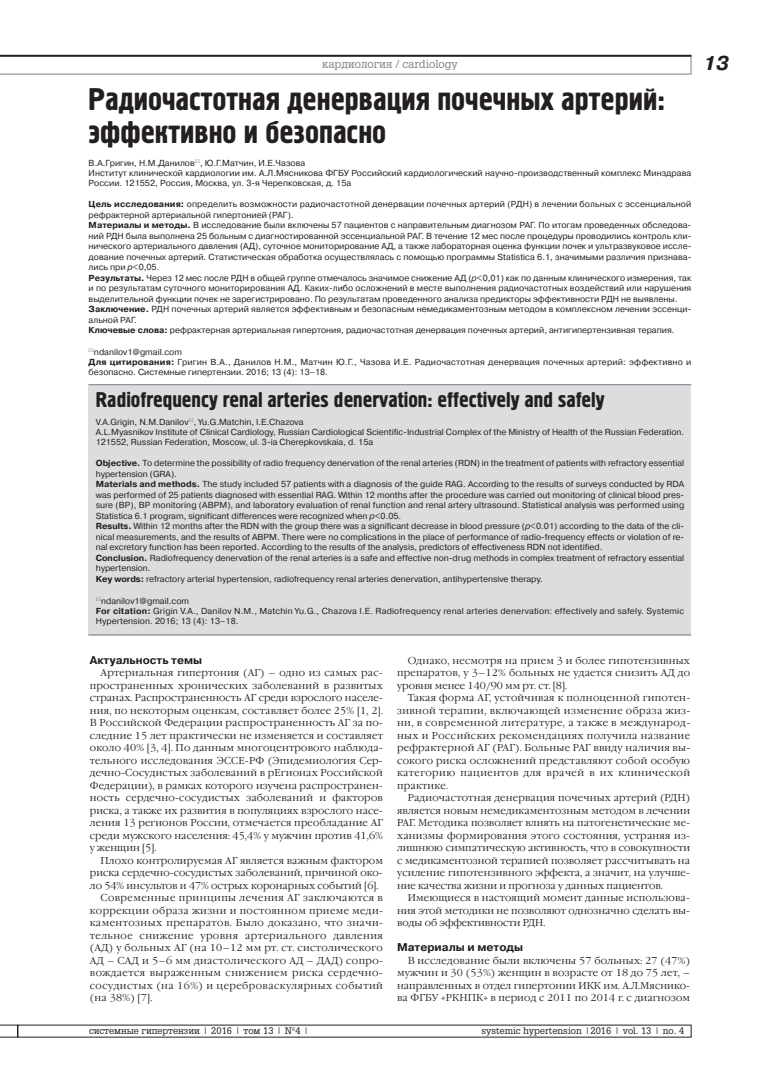
<style>
.page{position:relative;width:780px;height:1088px;background:#fff}
.page>*{position:absolute;margin:0;border:0;box-sizing:border-box;transform-origin:0 0}
.t1{font:31.25px/32.5px "Hermes C";color:#231f20}
.t2{font:21.25px "Hermes C";color:#231f20}
.t3{font:italic 700 20px "Pragmatica C";color:#231f20}
.t4{font:700 11.25px "Pragmatica C";color:#231f20}
.t5{font:11.25px "AG Gloria";color:#808285}
.t6{font:300 10px/12.5px "Garamond C";letter-spacing:.02em;color:#231f20;text-align:justify}
.t7{font:300 10px "Garamond C";letter-spacing:.045em;color:#231f20}
.t8{font:300 10px "Garamond C";color:#231f20}
.t9{font:300 10px "Garamond C";letter-spacing:.04em;color:#231f20}
.t10{font:9.38px "AG Gloria";color:#231f20}
.t11{font:8.75px/10.5px "Pragmatica C";color:#231f20}
.t12{font:8.75px/10.1px "Pragmatica C";letter-spacing:.02em;color:#231f20}
.s1{font-weight:700}
.s2{font-style:italic}
</style>
<div class="page">
<svg style="left:0;top:1025px;width:18px;height:12px"></svg>
<svg style="left:0;top:57px;width:691px;height:17px"></svg>
<hr style="left:0;top:55px;width:691px;height:2px;background:#231f20">
<div style="left:89px;top:384px;width:602px;height:251px;background:#dcdddf"></div>
<hr style="left:89px;top:384px;width:602px;height:1px;background:#939598">
<hr style="left:89px;top:634px;width:602px;height:1px;background:#939598">
<p class="t5" style="left:322px;top:60px;width:137px">кардиология / cardiology</p>
<h1 class="t1" style="left:89px;top:86px;width:578px">Радиочастотная денервация почечных артерий: эффективно и безопасно</h1>
<p class="t11" style="left:89px;top:158px;width:604px;line-height:10.1px">В.А.Григин, Н.М.Данилов , Ю.Г.Матчин, И.Е.Чазова<br>Институт клинической кардиологии им. А.Л.Мясникова ФГБУ Российский кардиологический научно-производственный комплекс Минздрава<br>России. 121552, Россия, Москва, ул. 3-я Черепковская, д. 15а</p>
<p class="t11" style="left:89px;top:200px;width:604px"><span class="s1">Цель исследования:</span> определить возможности радиочастотной денервации почечных артерий (РДН) в лечении больных с эссенциальной рефрактерной артериальной гипертонией (РАГ).<br><span class="s1">Материалы и методы.</span> В исследование были включены 57 пациентов с направительным диагнозом РАГ. По итогам проведенных обследова&shy;ний РДН была выполнена 25 больным с диагностированной эссенциальной РАГ. В течение 12 мес после процедуры проводились контроль кли&shy;нического артериального давления (АД), суточное мониторирование АД, а также лабораторная оценка функции почек и ультразвуковое иссле&shy;дование почечных артерий. Статистическая обработка осуществлялась с помощью программы Statistica 6.1, значимыми различия признава&shy;лись при <span class="s2">p</span>&lt;0,05.<br><span class="s1">Результаты.</span> Через 12 мес после РДН в общей группе отмечалось значимое снижение АД (<span class="s2">p</span>&lt;0,01) как по данным клинического измерения, так и по результатам суточного мониторирования АД. Каких-либо осложнений в месте выполнения радиочастотных воздействий или нарушения выделительной функции почек не зарегистрировано. По результатам проведенного анализа предикторы эффективности РДН не выявлены.<br><span class="s1">Заключение.</span> РДН почечных артерий является эффективным и безопасным немедикаментозным методом в комплексном лечении эссенци&shy;альной РАГ.<br><span class="s1">Ключевые слова:</span> рефрактерная артериальная гипертония, радиочастотная денервация почечных артерий, антигипертензивная терапия.</p>
<p class="t12" style="left:89px;top:348px;width:604px;text-indent:5px">ndanilov1@gmail.com<br><span class="s1">Для цитирования:</span> Григин В.А., Данилов Н.М., Матчин Ю.Г., Чазова И.Е. Радиочастотная денервация почечных артерий: эффективно и безопасно. Системные гипертензии. 2016; 13 (4): 13–18.</p>
<h2 class="t2" style="left:96px;top:392px;width:510px">Radiofrequency renal arteries denervation: effectively and safely</h2>
<p class="t11" style="left:96px;top:418px;width:590px;line-height:10.1px">V.A.Grigin, N.M.Danilov , Yu.G.Matchin, I.E.Chazova<br>A.L.Myasnikov Institute of Clinical Cardiology, Russian Cardiological Scientific-Industrial Complex of the Ministry of Health of the Russian Federation.<br>121552, Russian Federation, Moscow, ul. 3-ia Cherepkovskaia, d. 15a</p>
<p class="t11" style="left:96px;top:459px;width:590px"><span class="s1">Objective.</span> To determine the possibility of radio frequency denervation of the renal arteries (RDN) in the treatment of patients with refractory essential hypertension (GRA).<br><span class="s1">Materials and methods.</span> The study included 57 patients with a diagnosis of the guide RAG. According to the results of surveys conducted by RDA was performed of 25 patients diagnosed with essential RAG. Within 12 months after the procedure was carried out monitoring of clinical blood pres&shy;sure (BP), BP monitoring (ABPM), and laboratory evaluation of renal function and renal artery ultrasound. Statistical analysis was performed using Statistica 6.1 program, significant differences were recognized when <span class="s2">p</span>&lt;0.05.<br><span class="s1">Results.</span> Within 12 months after the RDN with the group there was a significant decrease in blood pressure (<span class="s2">p</span>&lt;0.01) according to the data of the cli&shy;nical measurements, and the results of ABPM. There were no complications in the place of performance of radio-frequency effects or violation of re&shy;nal excretory function has been reported. According to the results of the analysis, predictors of effectiveness RDN not identified.<br><span class="s1">Conclusion.</span> Radiofrequency denervation of the renal arteries is a safe and effective non-drug methods in complex treatment of refractory essential hypertension.<br><span class="s1">Key words:</span> refractory arterial hypertension, radiofrequency renal arteries denervation, antihypertensive therapy.</p>
<p class="t12" style="left:96px;top:596px;width:590px;text-indent:5px">ndanilov1@gmail.com<br><span class="s1">For citation:</span> Grigin V.A., Danilov N.M., Matchin Yu.G., Chazova I.E. Radiofrequency renal arteries denervation: effectively and safely. Systemic<br>Hypertension. 2016; 13 (4): 13–18.</p>
<p class="t4" style="left:90px;top:656px;width:114px">Актуальность темы</p>
<p class="t6" style="left:90px;top:667px;width:294px;text-indent:11px">Артериальная гипертония (АГ) – одно из самых рас&shy;пространенных хронических заболеваний в развитых странах. Распространенность АГ среди взрослого населе&shy;ния, по некоторым оценкам, составляет более 25% [1, 2].<br>В Российской Федерации распространенность АГ за по&shy;следние 15 лет практически не изменяется и составляет около 40% [3, 4]. По данным многоцентрового наблюда&shy;тельного исследования ЭССЕ-РФ (Эпидемиология Сер&shy;дечно-Сосудистых заболеваний в рЕгионах Российской Федерации), в рамках которого изучена распространен&shy;ность сердечно-сосудистых заболеваний и факторов риска, а также их развития в популяциях взрослого насе&shy;ления 13 регионов России, отмечается преобладание АГ среди мужского населения: 45,4% у мужчин против 41,6% у женщин [5].</p>
<p class="t6" style="left:100px;top:855px;width:284px">Плохо контролируемая АГ является важным фактором</p>
<p class="t8" style="left:90px;top:869px;width:294px">риска сердечно-сосудистых заболеваний, причиной око-</p>
<p class="t8" style="left:90px;top:881px;width:290px">ло 54% инсультов и 47% острых коронарных событий [6].</p>
<p class="t7" style="left:100px;top:894px;width:284px">Современные принципы лечения АГ заключаются в</p>
<p class="t9" style="left:90px;top:906px;width:295px">коррекции образа жизни и постоянном приеме меди-</p>
<p class="t7" style="left:90px;top:919px;width:295px">каментозных препаратов. Было доказано, что значи-</p>
<p class="t7" style="left:90px;top:931px;width:294px">тельное снижение уровня артериального давления</p>
<p class="t6" style="left:90px;top:942px;width:294px">(АД) у больных АГ (на 10–12 мм рт. ст. cистолического</p>
<p class="t9" style="left:90px;top:956px;width:295px">АД – САД и 5–6 мм диастолического АД – ДАД) сопро-</p>
<p class="t7" style="left:90px;top:969px;width:294px">вождается выраженным снижением риска сердечно-</p>
<p class="t7" style="left:90px;top:981px;width:294px">сосудистых (на 16%) и цереброваскулярных событий</p>
<p class="t6" style="left:90px;top:992px;width:64px">(на 38%) [7].</p>
<p class="t6" style="left:397px;top:655px;width:294px;text-indent:11px">Однако, несмотря на прием 3 и более гипотензивных препаратов, у 3–12% больных не удается снизить АД до уровня менее 140/90 мм рт. ст. [8].</p>
<p class="t6" style="left:397px;top:692px;width:295px;text-indent:11px">Такая форма АГ, устойчивая к полноценной гипотен&shy;зивной терапии, включающей изменение образа жиз&shy;ни, в современной литературе, а также в международ&shy;ных и Российских рекомендациях получила название рефрактерной АГ (РАГ). Больные РАГ ввиду наличия вы&shy;сокого риска осложнений представляют собой особую категорию пациентов для врачей в их клинической практике.</p>
<p class="t6" style="left:397px;top:792px;width:294px;text-indent:11px">Радиочастотная денервация почечных артерий (РДН) является новым немедикаментозным методом в лечении РАГ. Методика позволяет влиять на патогенетические ме&shy;ханизмы формирования этого состояния, устраняя из&shy;лишнюю симпатическую активность, что в совокупности с медикаментозной терапией позволяет рассчитывать на усиление гипотензивного эффекта, а значит, на улучше&shy;ние качества жизни и прогноза у данных пациентов.</p>
<p class="t6" style="left:397px;top:892px;width:294px;text-indent:11px">Имеющиеся в настоящий момент данные использова&shy;ния этой методики не позволяют однозначно сделать вы&shy;воды об эффективности РДН.</p>
<p class="t4" style="left:397px;top:943px;width:127px">Материалы и методы</p>
<p class="t6" style="left:397px;top:955px;width:294px;text-indent:11px">В исследование были включены 57 больных: 27 (47%) мужчин и 30 (53%) женщин в возрасте от 18 до 75 лет, – направленных в отдел гипертонии ИКК им. А.Л.Мяснико&shy;ва ФГБУ «РКНПК» в период с 2011 по 2014 г. с диагнозом</p>
<p class="t10" style="left:89px;top:1028px;width:222px">системные гипертензии | 2016 | том 13 | №4 |</p>
<p class="t10" style="left:481px;top:1028px;width:204px">systemic hypertension |2016 | vol. 13 | no. 4</p>
<h3 class="t3" style="left:703px;top:56px;width:27px">13</h3>
</div>
